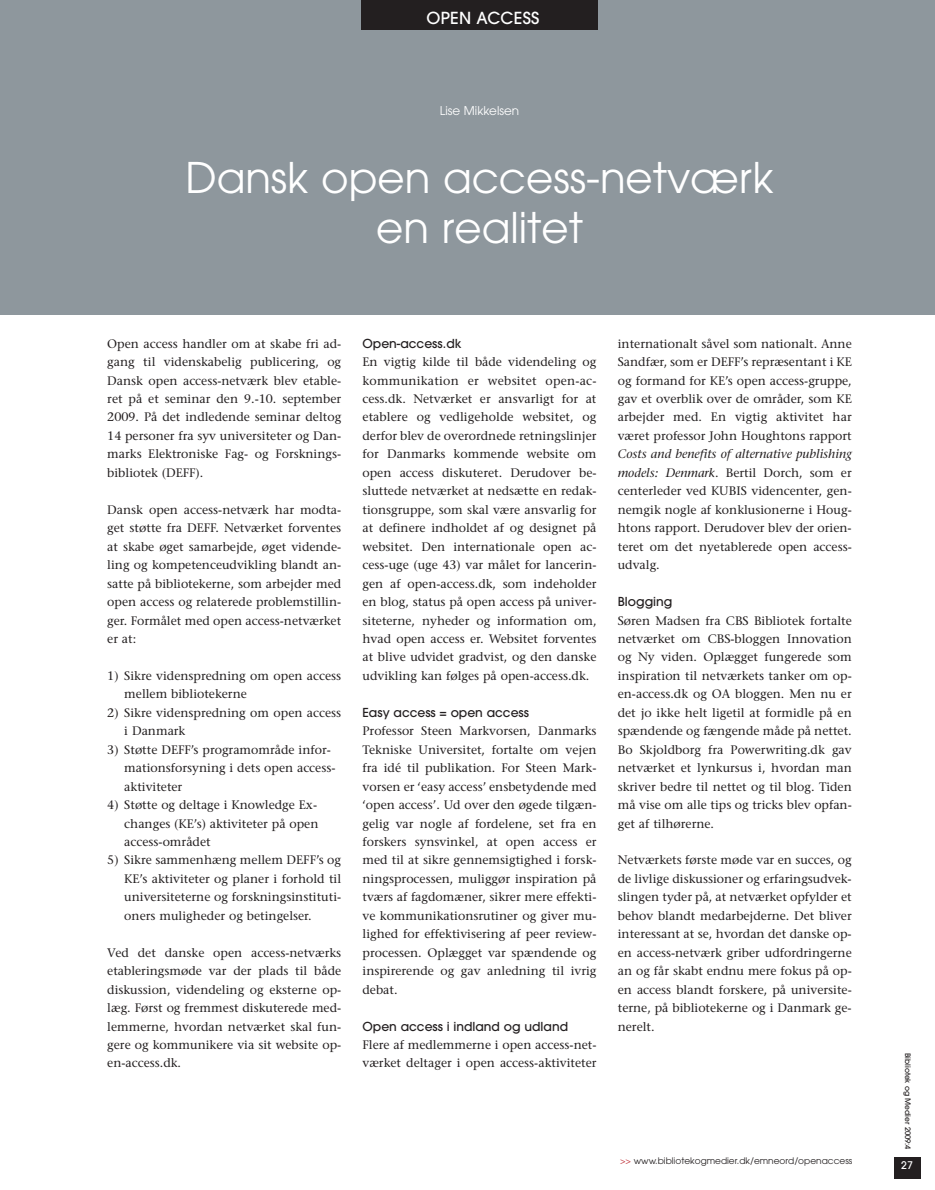
<style>
.page{position:relative;width:935px;height:1190px;background:#fff}
.page>*{position:absolute;margin:0;border:0;box-sizing:border-box;transform-origin:0 0}
.t1{font:42px/50.4px "Avant Garde";color:#fff;text-align:center}
.t2{font:500 16.5px "Avant Garde";letter-spacing:.015em;color:#fff}
.t3{font:12.3px/18.5px "Stone Serif";color:#231f20;text-align:justify}
.t4{font:500 12.3px "Avant Garde";color:#231f20}
.t5{font:12px "Avant Garde";color:#fff}
.t6{font:500 10.5px "Avant Garde";color:#fff}
.t7{font:9px "Avant Garde";color:#231f20}
.t8{font:500 7.5px "Avant Garde";color:#231f20}
.s1{font-style:italic}
.s2{color:#bf2f37}
</style>
<div class="page">
<div style="left:894px;top:1157px;width:27px;height:21px;background:#231f20"></div>
<div style="left:1px;top:0;width:933px;height:315px;background:#8e979d"></div>
<div style="left:361px;top:0;width:237px;height:29px;background:#231f20"></div>
<h2 class="t2" style="left:426px;top:12px;width:114px">OPEN ACCESS</h2>
<p class="t5" style="left:440px;top:106px;width:81px">Lise Mikkelsen</p>
<h1 class="t1" style="left:185px;top:156px;width:589px">Dansk open access-netværk en realitet</h1>
<p class="t3" style="left:107px;top:335px;width:235px">Open access handler om at skabe fri ad&shy;gang til videnskabelig publicering, og Dansk open access-netværk blev etable&shy;ret på et seminar den 9.-10. september 2009. På det indledende seminar deltog 14 personer fra syv universiteter og Dan&shy;marks Elektroniske Fag- og Forsknings&shy;bibliotek (DEFF).</p>
<p class="t3" style="left:107px;top:501px;width:235px">Dansk open access-netværk har modta&shy;get støtte fra DEFF. Netværket forventes at skabe øget samarbejde, øget vidende&shy;ling og kompetenceudvikling blandt an&shy;satte på bibliotekerne, som arbejder med open access og relaterede problemstillin&shy;ger. Formålet med open access-netværket er at:</p>
<p class="t3" style="left:124px;top:667px;width:218px;text-indent:-17px">1) Sikre videnspredning om open access mellem bibliotekerne</p>
<p class="t3" style="left:124px;top:704px;width:218px;text-indent:-17px">2) Sikre videnspredning om open access i Danmark</p>
<p class="t3" style="left:124px;top:741px;width:213px;text-align:left;text-indent:-17px">3) Støtte DEFF’s programområde infor&shy;mationsforsyning i dets open access&shy;aktiviteter</p>
<p class="t3" style="left:124px;top:797px;width:196px;text-indent:-17px">4) Støtte og deltage i Knowledge Ex&shy;changes (KE’s) aktiviteter på open access-området</p>
<p class="t3" style="left:124px;top:852px;width:218px;text-indent:-17px">5) Sikre sammenhæng mellem DEFF’s og KE’s aktiviteter og planer i forhold til universiteterne og forskningsinstituti&shy;oners muligheder og betingelser.</p>
<p class="t3" style="left:107px;top:944px;width:235px">Ved det danske open access-netværks etableringsmøde var der plads til både diskussion, videndeling og eksterne op&shy;læg. Først og fremmest diskuterede med&shy;lemmerne, hvordan netværket skal fun&shy;gere og kommunikere via sit website op&shy;en-access.dk.</p>
<p class="t4" style="left:362px;top:338px;width:100px">Open-access.dk</p>
<p class="t3" style="left:362px;top:354px;width:235px">En vigtig kilde til både videndeling og kommunikation er websitet open-ac&shy;cess.dk. Netværket er ansvarligt for at etablere og vedligeholde websitet, og derfor blev de overordnede retningslinjer for Danmarks kommende website om open access diskuteret. Derudover be&shy;sluttede netværket at nedsætte en redak&shy;tionsgruppe, som skal være ansvarlig for at definere indholdet af og designet på websitet. Den internationale open ac&shy;cess-uge (uge 43) var målet for lancerin&shy;gen af open-access.dk, som indeholder en blog, status på open access på univer&shy;siteterne, nyheder og information om, hvad open access er. Websitet forventes at blive udvidet gradvist, og den danske udvikling kan følges på open-access.dk.</p>
<p class="t4" style="left:362px;top:707px;width:168px">Easy access = open access</p>
<p class="t3" style="left:362px;top:723px;width:235px">Professor Steen Markvorsen, Danmarks Tekniske Universitet, fortalte om vejen fra idé til publikation. For Steen Mark&shy;vorsen er ‘easy access’ ensbetydende med ‘open access’. Ud over den øgede tilgæn&shy;gelig var nogle af fordelene, set fra en forskers synsvinkel, at open access er med til at sikre gennemsigtighed i forsk&shy;ningsprocessen, muliggør inspiration på tværs af fagdomæner, sikrer mere effekti&shy;ve kommunikationsrutiner og giver mu&shy;lighed for effektivisering af peer review&shy;processen. Oplægget var spændende og inspirerende og gav anledning til ivrig debat.</p>
<p class="t4" style="left:362px;top:1021px;width:207px">Open access i indland og udland</p>
<p class="t3" style="left:362px;top:1036px;width:235px">Flere af medlemmerne i open access-net&shy;værket deltager i open access-aktiviteter</p>
<p class="t3" style="left:617px;top:335px;width:235px">internationalt såvel som nationalt. Anne Sandfær, som er DEFF’s repræsentant i KE og formand for KE’s open access-gruppe, gav et overblik over de områder, som KE arbejder med. En vigtig aktivitet har været professor John Houghtons rapport</p>
<p class="t3" style="left:617px;top:446px;width:235px"><span class="s1">Costs and benefits of alternative publishing models: Denmark</span>. Bertil Dorch, som er centerleder ved KUBIS videncenter, gen&shy;nemgik nogle af konklusionerne i Houg&shy;htons rapport. Derudover blev der orien&shy;teret om det nyetablerede open access&shy;udvalg.</p>
<p class="t4" style="left:617px;top:597px;width:56px">Blogging</p>
<p class="t3" style="left:617px;top:612px;width:235px">Søren Madsen fra CBS Bibliotek fortalte netværket om CBS-bloggen Innovation og Ny viden. Oplægget fungerede som inspiration til netværkets tanker om op&shy;en-access.dk og OA bloggen. Men nu er det jo ikke helt ligetil at formidle på en spændende og fængende måde på nettet.<br>Bo Skjoldborg fra Powerwriting.dk gav netværket et lynkursus i, hvordan man skriver bedre til nettet og til blog. Tiden må vise om alle tips og tricks blev opfan&shy;get af tilhørerne.</p>
<p class="t3" style="left:617px;top:852px;width:235px">Netværkets første møde var en succes, og de livlige diskussioner og erfaringsudvek&shy;slingen tyder på, at netværket opfylder et behov blandt medarbejderne. Det bliver interessant at se, hvordan det danske op&shy;en access-netværk griber udfordringerne an og får skabt endnu mere fokus på op&shy;en access blandt forskere, på universite&shy;terne, på bibliotekerne og i Danmark ge&shy;nerelt.</p>
<p class="t7" style="left:620px;top:1157px;width:234px"><span class="s2">&gt;&gt;</span> www.bibliotekogmedier.dk/emneord/openaccess</p>
<p class="t8" style="left:910px;top:1052px;width:98px;rotate:90deg">Bibliotek og Medier 2009:4</p>
<p class="t6" style="left:901px;top:1161px;width:13px">27</p>
</div>
